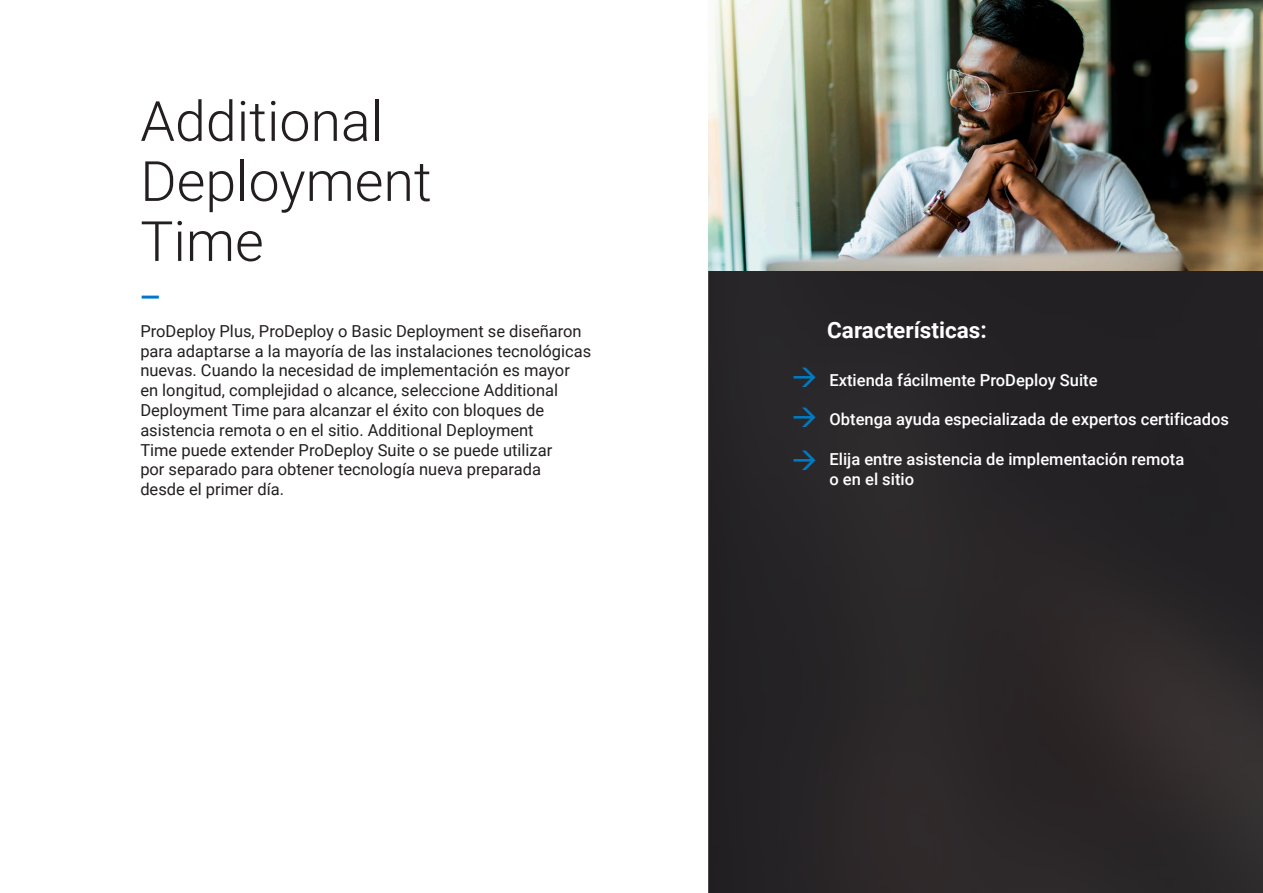
<style>
.page{position:relative;width:1263px;height:893px;background:#fff}
.page>*{position:absolute;margin:0;border:0;box-sizing:border-box;transform-origin:0 0}
.t1{font:300 55.5px/60px "Roboto";color:#231f20}
.t2{font:700 25.5px "Roboto";color:#0076ce}
.t3{font:700 22.5px "Roboto";color:#fff}
.t4{font:16.5px/19.8px "Roboto";color:#231f20}
.t5{font:500 16.5px/19.8px "Roboto";color:#fff}
</style>
<div class="page">
<div style="left:708px;top:271px;width:555px;height:621px;background:#282527"></div>
<img style="left:708px;top:0;width:555px;height:271px">
<svg style="left:794px;top:367px;width:22px;height:20px"></svg>
<svg style="left:794px;top:407px;width:22px;height:20px"></svg>
<svg style="left:794px;top:450px;width:22px;height:20px"></svg>
<p class="t1" style="left:140px;top:89px;width:293px">Additional<br>Deployment<br>Time</p>
<p class="t2" style="left:140px;top:279px;width:21px">—</p>
<p class="t4" style="left:140px;top:320px;width:452px">ProDeploy Plus, ProDeploy o Basic Deployment se diseñaron para adaptarse a la mayoría de las instalaciones tecnológicas nuevas. Cuando la necesidad de implementación es mayor en longitud, complejidad o alcance, seleccione Additional Deployment Time para alcanzar el éxito con bloques de asistencia remota o en el sitio. Additional Deployment<br>Time puede extender ProDeploy Suite o se puede utilizar<br>por separado para obtener tecnología nueva preparada<br>desde el primer día.</p>
<p class="t3" style="left:827px;top:314px;width:161px">Características:</p>
<p class="t5" style="left:830px;top:369px;width:270px">Extienda fácilmente ProDeploy Suite</p>
<p class="t5" style="left:830px;top:409px;width:401px">Obtenga ayuda especializada de expertos certificados</p>
<p class="t5" style="left:830px;top:448px;width:356px">Elija entre asistencia de implementación remota o en el sitio</p>
</div>
